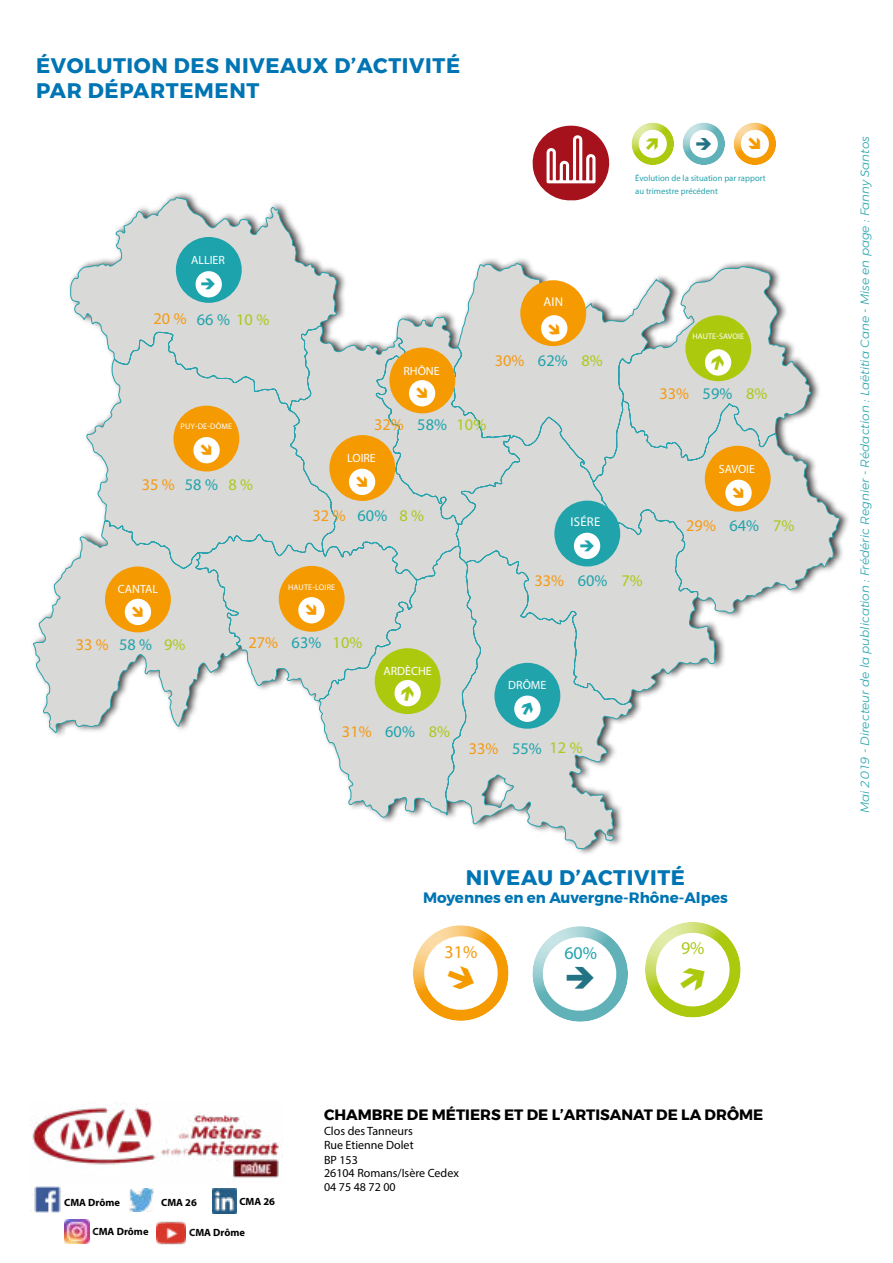
<style>
.page{position:relative;width:893px;height:1263px;background:#fff}
.page>*{position:absolute;margin:0;border:0;box-sizing:border-box;transform-origin:0 0}
.t1{font:700 21px/25.2px "Montserrat";letter-spacing:.03em;color:#0075b3}
.t2{font:18px "Myriad Pro";color:#f59a0d}
.t3{font:18px "Myriad Pro";color:#24a3ad}
.t4{font:18px "Myriad Pro";color:#abc91a}
.t5{font:16.35px "Myriad Pro";color:#f59a13}
.t6{font:16.35px "Myriad Pro";color:#f59a15}
.t7{font:700 15px "Montserrat";color:#000}
.t8{font:700 15px "Montserrat";color:#0075b3}
.t9{font:12.75px "Myriad Pro";letter-spacing:.02em;color:#fff}
.t10{font:italic 300 12px "Montserrat";color:#26a3ad}
.t11{font:12px/14px "Myriad Pro";color:#000}
.t12{font:12px "Myriad Pro";color:#fff}
.t13{font:700 10.5px "Myriad Pro";color:#000}
.t14{font:8.7px/12.8px "Myriad Pro";color:#26a3ad}
.t15{font:8.1px "Myriad Pro";letter-spacing:.02em;color:#fff}
.s1{color:#21a3ac}
.s2{color:#abc91a}
.s3{color:#1ca3ac}
</style>
<div class="page">
<img style="left:32px;top:1104px;width:249px;height:74px">
<div style="left:399px;top:915px;width:124px;height:107px;background:#fff;opacity:.75"></div>
<div style="left:424px;top:936px;width:74px;height:74px;background:#fff;border-radius:50%"></div>
<div style="left:519px;top:915px;width:124px;height:108px;background:#fff;opacity:.75"></div>
<div style="left:723px;top:115px;width:66px;height:50px;background:#fff;opacity:.75"></div>
<div style="left:741px;top:130px;width:28px;height:28px;background:#fff;border-radius:50%"></div>
<div style="left:621px;top:115px;width:66px;height:50px;background:#fff;opacity:.75"></div>
<div style="left:639px;top:130px;width:28px;height:28px;background:#fff;border-radius:50%"></div>
<div style="left:668px;top:111px;width:70px;height:54px;background:#fff;opacity:.75"></div>
<div style="left:672px;top:115px;width:66px;height:50px;background:#fff;opacity:.75"></div>
<svg style="left:32px;top:197px;width:808px;height:653px"></svg>
<div style="left:329px;top:435px;width:66px;height:66px;background:#f59a00;border-radius:50%"></div>
<div style="left:375px;top:648px;width:66px;height:66px;background:#adc90e;border-radius:50%"></div>
<div style="left:105px;top:566px;width:66px;height:66px;background:#f59a00;border-radius:50%"></div>
<div style="left:279px;top:566px;width:66px;height:66px;background:#f59a00;border-radius:50%"></div>
<div style="left:173px;top:406px;width:66px;height:65px;background:#f59a00;border-radius:50%"></div>
<div style="left:176px;top:237px;width:66px;height:66px;background:#1ca3ac;border-radius:50%"></div>
<div style="left:389px;top:347px;width:66px;height:66px;background:#f59a00;border-radius:50%"></div>
<div style="left:705px;top:446px;width:66px;height:66px;background:#f59a00;border-radius:50%"></div>
<div style="left:685px;top:315px;width:66px;height:66px;background:#adc90e;border-radius:50%"></div>
<div style="left:554px;top:501px;width:66px;height:65px;background:#21a3ac;border-radius:50%"></div>
<div style="left:494px;top:663px;width:66px;height:66px;background:#21a3ac;border-radius:50%"></div>
<div style="left:520px;top:280px;width:66px;height:66px;background:#f59a00;border-radius:50%"></div>
<svg style="left:530px;top:125px;width:83px;height:76px"></svg>
<div style="left:193px;top:437px;width:27px;height:26px;background:#fff;border-radius:50%"></div>
<div style="left:125px;top:599px;width:26px;height:26px;background:#fff;border-radius:50%"></div>
<div style="left:298px;top:597px;width:27px;height:26px;background:#fff;border-radius:50%"></div>
<div style="left:349px;top:469px;width:26px;height:26px;background:#fff;border-radius:50%"></div>
<div style="left:409px;top:380px;width:26px;height:26px;background:#fff;border-radius:50%"></div>
<div style="left:725px;top:480px;width:27px;height:26px;background:#fff;border-radius:50%"></div>
<div style="left:631px;top:911px;width:124px;height:107px;background:#fff;opacity:.75"></div>
<div style="left:656px;top:933px;width:73px;height:73px;background:#fff;border-radius:50%"></div>
<div style="left:25px;top:1177px;width:44px;height:44px;background:#fff"></div>
<img style="left:34px;top:1187px;width:28px;height:25px">
<img style="left:129px;top:1189px;width:25px;height:22px">
<img style="left:212px;top:1189px;width:25px;height:24px">
<div style="left:55px;top:1210px;width:43px;height:43px;background:#fff"></div>
<img style="left:64px;top:1219px;width:26px;height:25px">
<img style="left:157px;top:1221px;width:28px;height:24px">
<svg style="left:688px;top:128px;width:31px;height:31px"></svg>
<svg style="left:195px;top:271px;width:27px;height:27px"></svg>
<svg style="left:541px;top:315px;width:27px;height:27px"></svg>
<svg style="left:394px;top:680px;width:27px;height:27px"></svg>
<svg style="left:514px;top:695px;width:27px;height:27px"></svg>
<svg style="left:573px;top:532px;width:28px;height:27px"></svg>
<svg style="left:704px;top:349px;width:28px;height:27px"></svg>
<svg style="left:539px;top:933px;width:81px;height:81px"></svg>
<h1 class="t1" style="left:36px;top:53px;width:426px">ÉVOLUTION DES NIVEAUX D’ACTIVITÉ<br>PAR DÉPARTEMENT</h1>
<p class="t14" style="left:635px;top:172px;width:132px">Évolution de la situation par rapport au trimestre précédent</p>
<p class="t12" style="left:191px;top:253px;width:35px">ALLIER</p>
<h3 class="t5" style="left:154px;top:308px;width:117px">20 % <span class="s1">66 %</span> <span class="s2">10 %</span></h3>
<p class="t15" style="left:181px;top:422px;width:53px">PUY-DE-DÔME</p>
<h3 class="t6" style="left:142px;top:475px;width:113px">35 % <span class="s1">58 %</span> <span class="s2">8 %</span></h3>
<p class="t9" style="left:543px;top:294px;width:21px">AIN</p>
<p class="t12" style="left:403px;top:363px;width:38px">RHÔNE</p>
<h3 class="t5" style="left:495px;top:351px;width:110px">30% <span class="s1">62%</span> <span class="s2">8%</span></h3>
<h3 class="t5" style="left:374px;top:414px;width:114px">32% <span class="s1">58%</span> <span class="s2">10%</span></h3>
<p class="t12" style="left:347px;top:451px;width:30px">LOIRE</p>
<h3 class="t6" style="left:313px;top:506px;width:113px">32 % <span class="s3">60%</span> <span class="s2">8 %</span></h3>
<p class="t9" style="left:570px;top:514px;width:31px">ISÉRE</p>
<p class="t12" style="left:572px;top:516px;width:28px">ISÈRE</p>
<p class="t12" style="left:118px;top:581px;width:42px">CANTAL</p>
<p class="t15" style="left:288px;top:582px;width:49px">HAUTE-LOIRE</p>
<h3 class="t5" style="left:76px;top:634px;width:111px">33 % <span class="s1">58 %</span> <span class="s2">9%</span></h3>
<h3 class="t5" style="left:248px;top:632px;width:115px">27% <span class="s1">63%</span> <span class="s2">10%</span></h3>
<p class="t12" style="left:383px;top:663px;width:50px">ARDÈCHE</p>
<h3 class="t5" style="left:342px;top:721px;width:110px">31% <span class="s1">60%</span> <span class="s2">8%</span></h3>
<h3 class="t5" style="left:535px;top:570px;width:110px">33% <span class="s1">60%</span> <span class="s2">7%</span></h3>
<p class="t12" style="left:508px;top:678px;width:40px">DRÔME</p>
<p class="t15" style="left:692px;top:331px;width:53px">HAUTE-SAVOIE</p>
<h3 class="t5" style="left:659px;top:384px;width:110px">33% <span class="s1">59%</span> <span class="s2">8%</span></h3>
<p class="t12" style="left:719px;top:461px;width:38px">SAVOIE</p>
<h3 class="t5" style="left:686px;top:516px;width:110px">29% <span class="s1">64%</span> <span class="s2">7%</span></h3>
<h3 class="t5" style="left:469px;top:738px;width:115px">33% <span class="s1">55%</span> <span class="s2">12 %</span></h3>
<h1 class="t1" style="left:466px;top:865px;width:221px">NIVEAU D’ACTIVITÉ</h1>
<p class="t8" style="left:423px;top:886px;width:306px">Moyennes en en Auvergne-Rhône-Alpes</p>
<h2 class="t2" style="left:445px;top:941px;width:34px">31%</h2>
<h2 class="t3" style="left:564px;top:942px;width:34px">60%</h2>
<h2 class="t4" style="left:681px;top:937px;width:25px">9%</h2>
<p class="t13" style="left:64px;top:1195px;width:57px">CMA Drôme</p>
<p class="t13" style="left:161px;top:1195px;width:37px">CMA 26</p>
<p class="t13" style="left:239px;top:1194px;width:37px">CMA 26</p>
<p class="t13" style="left:93px;top:1225px;width:57px">CMA Drôme</p>
<p class="t13" style="left:189px;top:1226px;width:57px">CMA Drôme</p>
<p class="t7" style="left:324px;top:1103px;width:441px">CHAMBRE DE MÉTIERS ET DE L’ARTISANAT DE LA DRÔME</p>
<p class="t11" style="left:324px;top:1124px;width:136px">Clos des Tanneurs<br>Rue Etienne Dolet<br>BP 153<br>26104 Romans/Isère Cedex<br>04 75 48 72 00</p>
<p class="t10" style="left:856px;top:813px;width:679px;rotate:-90deg">Mai 2019 - Directeur de la publication : Frédéric Regnier - Rédaction : Laëtitia Cane - Mise en page : Fanny Santos</p>
</div>
